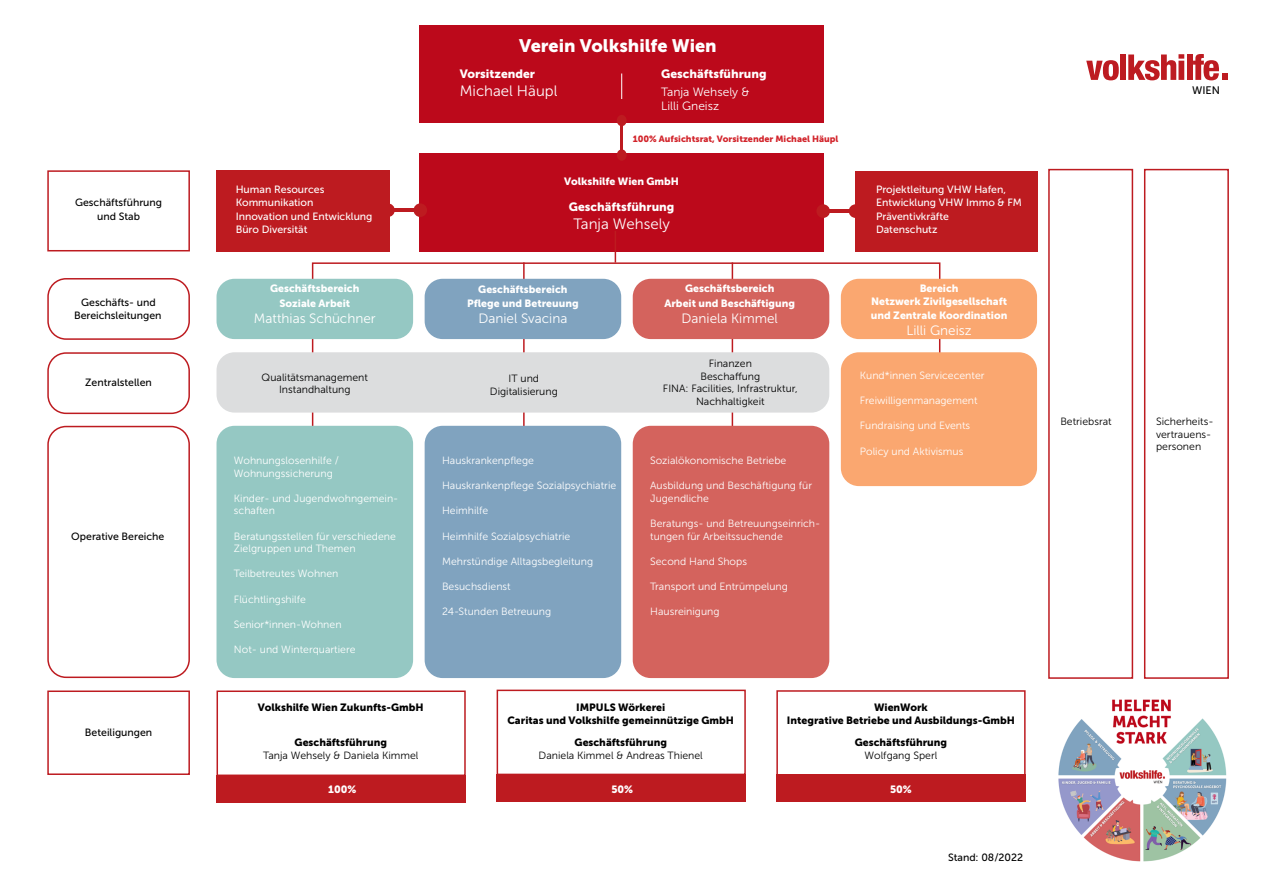
<style>
.page{position:relative;width:1263px;height:893px;background:#fff}
.page>*{position:absolute;margin:0;border:0;box-sizing:border-box;transform-origin:0 0}
.t1{font:18px "Museo Sans 900";color:#fff}
.t2{font:15px "Museo Sans 300";color:#fff}
.t3{font:13.5px "Museo Sans 300";color:#fff}
.t4{font:12px "Museo Sans 900";color:#fff}
.t5{font:12px "Museo Sans 300";color:#fff}
.t6{font:10.95px "Museo Sans 500";color:#000}
.t7{font:10.5px/12.6px "Museo Sans 300";color:#fff}
.t8{font:10.5px/12.6px "Museo Sans 300";color:#000}
.t9{font:10.5px "Museo Sans 900";color:#fff}
.t10{font:10.5px "Museo Sans 900";color:#000}
.t11{font:10.5px/13.5px "Museo Sans 500";color:#fff}
.t12{font:10.5px "Museo Sans 500";color:#000101}
.t13{font:10.5px/13.5px "Museo Sans 500";color:#000;text-align:center}
.t14{font:9px "Museo Sans 900";color:#d2232a}
</style>
<div class="page">
<div style="left:497px;top:690px;width:249px;height:85px;border:2px solid #bd1b20"></div>
<div style="left:776px;top:690px;width:249px;height:86px;border:2px solid #bd1b20"></div>
<div style="left:497px;top:774px;width:249px;height:27px;background:#bd1b20"></div>
<div style="left:776px;top:775px;width:249px;height:27px;background:#bd1b20"></div>
<div style="left:855px;top:171px;width:182px;height:80px;background:#bd1b20"></div>
<div style="left:217px;top:171px;width:173px;height:81px;background:#bd1b20"></div>
<div style="left:420px;top:153px;width:404px;height:98px;background:#bc091b"></div>
<div style="left:420px;top:25px;width:404px;height:97px;background:#bc091b"></div>
<img style="left:1058px;top:699px;width:169px;height:163px">
<div style="left:617px;top:115px;width:10px;height:11px;background:#bd1b20;border-radius:50%"></div>
<div style="left:617px;top:149px;width:10px;height:12px;background:#bd1b20;border-radius:50%"></div>
<hr style="left:620px;top:125px;width:3px;height:26px;background:#bd1b20">
<svg style="left:311px;top:262px;width:630px;height:404px"></svg>
<hr style="left:523px;top:262px;width:2px;height:403px;background:#bd1b20">
<hr style="left:732px;top:262px;width:1px;height:403px;background:#bd1b20">
<hr style="left:615px;top:231px;width:1px;height:32px;background:#bd1b20">
<div style="left:217px;top:279px;width:196px;height:60px;background:#95c8c3;border-radius:18px"></div>
<div style="left:47px;top:278px;width:143px;height:62px;border:2px solid #bd1b20;border-radius:18px"></div>
<div style="left:47px;top:352px;width:143px;height:62px;border:2px solid #bd1b20;border-radius:18px"></div>
<div style="left:47px;top:426px;width:143px;height:252px;border:2px solid #bd1b20;border-radius:18px"></div>
<div style="left:217px;top:352px;width:612px;height:61px;background:#dcddde;border-radius:18px"></div>
<div style="left:425px;top:279px;width:196px;height:60px;background:#80a3bf;border-radius:18px"></div>
<div style="left:633px;top:279px;width:196px;height:60px;background:#d4635d;border-radius:18px"></div>
<div style="left:633px;top:426px;width:196px;height:252px;background:#d4635d;border-radius:18px"></div>
<div style="left:425px;top:426px;width:196px;height:252px;background:#80a3bf;border-radius:18px"></div>
<div style="left:217px;top:426px;width:196px;height:252px;background:#95c8c3;border-radius:18px"></div>
<div style="left:1048px;top:169px;width:85px;height:510px;border:2px solid #bd1b20"></div>
<div style="left:1144px;top:169px;width:85px;height:510px;border:2px solid #bd1b20"></div>
<div style="left:413px;top:203px;width:14px;height:14px;background:#bd1b20;border-radius:50%"></div>
<div style="left:381px;top:203px;width:14px;height:14px;background:#bd1b20;border-radius:50%"></div>
<hr style="left:389px;top:208px;width:31px;height:4px;background:#bd1b20">
<div style="left:849px;top:204px;width:13px;height:14px;background:#bd1b20;border-radius:50%"></div>
<div style="left:816px;top:204px;width:14px;height:14px;background:#bd1b20;border-radius:50%"></div>
<hr style="left:824px;top:209px;width:31px;height:4px;background:#bd1b20">
<svg style="left:1086px;top:60px;width:33px;height:20px"></svg>
<div style="left:1120px;top:55px;width:6px;height:25px;background:#bd1b21"></div>
<svg style="left:1128px;top:54px;width:56px;height:26px"></svg>
<div style="left:1187px;top:55px;width:5px;height:25px;background:#bd1b21"></div>
<svg style="left:1193px;top:54px;width:34px;height:26px"></svg>
<div style="left:47px;top:170px;width:143px;height:81px;border:2px solid #bd1b20"></div>
<div style="left:47px;top:690px;width:143px;height:85px;border:2px solid #bd1b20"></div>
<div style="left:217px;top:690px;width:249px;height:86px;border:2px solid #bd1b20"></div>
<div style="left:217px;top:775px;width:249px;height:27px;background:#bd1b20"></div>
<svg style="left:621px;top:74px;width:1px;height:25px"></svg>
<div style="left:841px;top:352px;width:196px;height:134px;background:#faa770;border-radius:18px"></div>
<svg style="left:841px;top:471px;width:15px;height:15px"></svg>
<div style="left:841px;top:279px;width:196px;height:60px;background:#faa770;border-radius:18px"></div>
<p class="t13" style="left:75px;top:196px;width:89px">Geschäftsführung und Stab</p>
<p class="t12" style="left:81px;top:297px;width:76px">Geschäfts- und</p>
<p class="t12" style="left:74px;top:309px;width:89px">Bereichsleitungen</p>
<p class="t12" style="left:85px;top:377px;width:68px">Zentralstellen</p>
<p class="t12" style="left:71px;top:531px;width:95px">Operative Bereiche</p>
<p class="t12" style="left:85px;top:727px;width:69px">Beteiligungen</p>
<p class="t1" style="left:519px;top:36px;width:199px">Verein Volkshilfe Wien</p>
<p class="t4" style="left:460px;top:67px;width:77px">Vorsitzender</p>
<p class="t2" style="left:460px;top:83px;width:99px">Michael Häupl</p>
<p class="t4" style="left:661px;top:67px;width:107px">Geschäftsführung</p>
<p class="t5" style="left:661px;top:86px;width:90px">Tanja Wehsely &amp;</p>
<p class="t5" style="left:661px;top:99px;width:59px">Lilli Gneisz</p>
<p class="t11" style="left:236px;top:182px;width:90px">Human Resources</p>
<p class="t11" style="left:236px;top:196px;width:79px">Kommunikation</p>
<p class="t11" style="left:236px;top:209px;width:138px">Innovation und Entwicklung</p>
<p class="t11" style="left:236px;top:223px;width:73px">Büro Diversität</p>
<p class="t9" style="left:270px;top:283px;width:91px">Geschäftsbereich</p>
<p class="t9" style="left:279px;top:297px;width:72px">Soziale Arbeit</p>
<p class="t3" style="left:254px;top:311px;width:123px">Matthias Schüchner</p>
<p class="t8" style="left:262px;top:371px;width:108px">Qualitätsmanagement</p>
<p class="t8" style="left:279px;top:383px;width:73px">Instandhaltung</p>
<p class="t7" style="left:234px;top:454px;width:106px">Wohnungslosenhilfe /</p>
<p class="t7" style="left:234px;top:467px;width:100px">Wohnungssicherung</p>
<p class="t7" style="left:234px;top:492px;width:166px">Kinder- und Jugendwohngemein&shy;schaften</p>
<p class="t7" style="left:234px;top:530px;width:163px">Beratungsstellen für verschiedene<br>Zielgruppen und Themen</p>
<p class="t7" style="left:234px;top:568px;width:106px">Teilbetreutes Wohnen</p>
<p class="t7" style="left:234px;top:593px;width:74px">Flüchtlingshilfe</p>
<p class="t7" style="left:234px;top:618px;width:109px">Senior*innen-Wohnen</p>
<p class="t7" style="left:234px;top:643px;width:123px">Not- und Winterquartiere</p>
<p class="t14" style="left:633px;top:134px;width:207px">100% Aufsichtsrat, Vorsitzender Michael Häupl</p>
<p class="t9" style="left:564px;top:175px;width:116px">Volkshilfe Wien GmbH</p>
<p class="t4" style="left:569px;top:199px;width:107px">Geschäftsführung</p>
<p class="t2" style="left:573px;top:215px;width:98px">Tanja Wehsely</p>
<p class="t9" style="left:478px;top:283px;width:91px">Geschäftsbereich</p>
<p class="t9" style="left:467px;top:297px;width:113px">Pflege und Betreuung</p>
<p class="t3" style="left:478px;top:311px;width:90px">Daniel Svacina</p>
<p class="t8" style="left:509px;top:372px;width:32px">IT und</p>
<p class="t8" style="left:490px;top:385px;width:69px">Digitalisierung</p>
<p class="t7" style="left:442px;top:454px;width:93px">Hauskrankenpflege</p>
<p class="t7" style="left:442px;top:479px;width:176px">Hauskrankenpflege Sozialpsychiatrie</p>
<p class="t7" style="left:442px;top:505px;width:48px">Heimhilfe</p>
<p class="t7" style="left:442px;top:530px;width:130px">Heimhilfe Sozialpsychiatrie</p>
<p class="t7" style="left:442px;top:555px;width:153px">Mehrstündige Alltagsbegleitung</p>
<p class="t7" style="left:442px;top:580px;width:70px">Besuchsdienst</p>
<p class="t7" style="left:442px;top:605px;width:111px">24-Stunden Betreuung</p>
<p class="t9" style="left:685px;top:283px;width:91px">Geschäftsbereich</p>
<p class="t9" style="left:664px;top:297px;width:132px">Arbeit und Beschäftigung</p>
<p class="t3" style="left:682px;top:311px;width:98px">Daniela Kimmel</p>
<p class="t8" style="left:709px;top:357px;width:45px">Finanzen</p>
<p class="t8" style="left:700px;top:370px;width:61px">Beschaffung</p>
<p class="t8" style="left:663px;top:383px;width:136px">FINA: Facilities, Infrastruktur,</p>
<p class="t8" style="left:696px;top:395px;width:70px">Nachhaltigkeit</p>
<p class="t7" style="left:650px;top:454px;width:138px">Sozialökonomische Betriebe</p>
<p class="t7" style="left:650px;top:479px;width:163px">Ausbildung und Beschäftigung für<br>Jugendliche</p>
<p class="t7" style="left:650px;top:517px;width:172px">Beratungs- und Betreuungseinrich&shy;tungen für Arbeitssuchende</p>
<p class="t7" style="left:650px;top:555px;width:98px">Second Hand Shops</p>
<p class="t7" style="left:650px;top:580px;width:139px">Transport und Entrümpelung</p>
<p class="t7" style="left:650px;top:605px;width:71px">Hausreinigung</p>
<p class="t11" style="left:876px;top:182px;width:148px">Projektleitung VHW Hafen,<br>Entwicklung VHW Immo &amp; FM</p>
<p class="t11" style="left:876px;top:209px;width:75px">Präventivkräfte</p>
<p class="t11" style="left:876px;top:223px;width:63px">Datenschutz</p>
<p class="t9" style="left:920px;top:282px;width:40px">Bereich</p>
<p class="t9" style="left:871px;top:295px;width:138px">Netzwerk Zivilgesellschaft</p>
<p class="t9" style="left:871px;top:309px;width:138px">und Zentrale Koordination</p>
<p class="t3" style="left:906px;top:323px;width:67px">Lilli Gneisz</p>
<p class="t7" style="left:860px;top:369px;width:126px">Kund*innen Servicecenter</p>
<p class="t7" style="left:860px;top:394px;width:119px">Freiwilligenmanagement</p>
<p class="t7" style="left:860px;top:420px;width:112px">Fundraising und Events</p>
<p class="t7" style="left:860px;top:445px;width:105px">Policy und Aktivismus</p>
<p class="t10" style="left:258px;top:701px;width:167px">Volkshilfe Wien Zukunfts-GmbH</p>
<p class="t10" style="left:576px;top:701px;width:91px">IMPULS Wörkerei</p>
<p class="t10" style="left:507px;top:714px;width:228px">Caritas und Volkshilfe gemeinnützige GmbH</p>
<p class="t10" style="left:874px;top:701px;width:55px">WienWork</p>
<p class="t10" style="left:787px;top:714px;width:230px">Integrative Betriebe und Ausbildungs-GmbH</p>
<p class="t10" style="left:295px;top:736px;width:94px">Geschäftsführung</p>
<p class="t8" style="left:263px;top:749px;width:157px">Tanja Wehsely &amp; Daniela Kimmel</p>
<p class="t10" style="left:575px;top:736px;width:94px">Geschäftsführung</p>
<p class="t8" style="left:539px;top:749px;width:166px">Daniela Kimmel &amp; Andreas Thienel</p>
<p class="t10" style="left:855px;top:736px;width:94px">Geschäftsführung</p>
<p class="t8" style="left:865px;top:749px;width:74px">Wolfgang Sperl</p>
<p class="t9" style="left:328px;top:783px;width:30px">100%</p>
<p class="t9" style="left:611px;top:783px;width:23px">50%</p>
<p class="t9" style="left:890px;top:783px;width:23px">50%</p>
<p class="t12" style="left:948px;top:852px;width:77px">Stand: 08/2022</p>
<p class="t6" style="left:1192px;top:84px;width:29px">WIEN</p>
<p class="t8" style="left:1060px;top:415px;width:53px">Betriebsrat</p>
<p class="t8" style="left:1156px;top:415px;width:59px">Sicherheits&shy;vertrauens&shy;personen</p>
</div>
